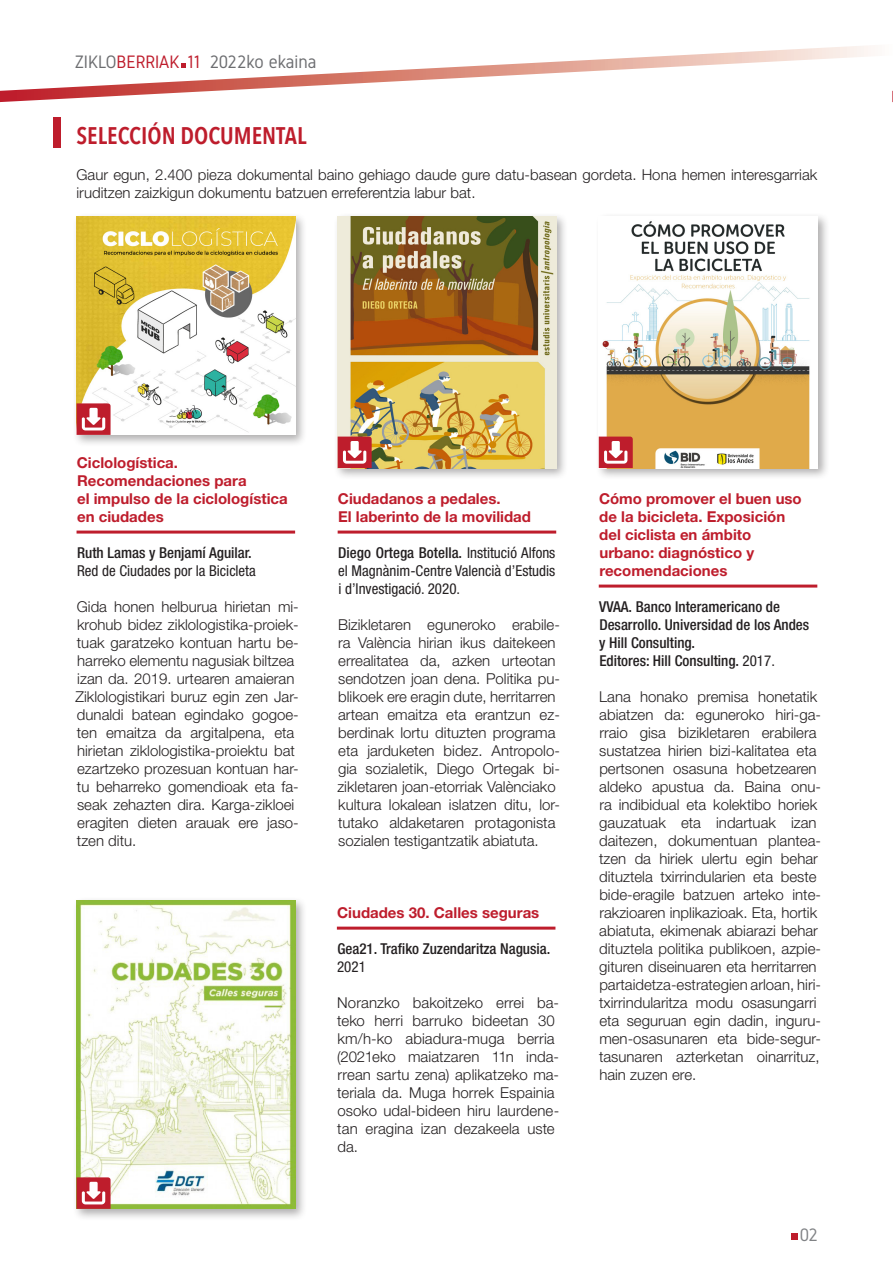
<style>
.page{position:relative;width:893px;height:1263px;background:#fff}
.page>*{position:absolute;margin:0;border:0;box-sizing:border-box;transform-origin:0 0}
.t1{font:600 24px "Avenir Next Condensed";color:#be1d2c}
.t2{font:18px "Gidole";color:#6c6d70}
.t3{font:18px "Gidole";color:#808285}
.t4{font:300 15px/18px "Helvetica Neue LT Std";color:#231f20}
.t5{font:700 15px/18px "Helvetica Neue LT Std";color:#be1d2c}
.t6{font:500 condensed 15px/18px "Helvetica Neue LT Std";color:#231f20}
.t7{font:condensed 15px/18px "Helvetica Neue LT Std";color:#231f20;text-align:justify}
.s1{color:#be1d2c}
.s2{font-weight:500}
.s3{font-weight:400}
</style>
<div class="page">
<div style="left:791px;top:1233px;width:7px;height:7px;background:#be1d2c"></div>
<svg style="left:0;top:46px;width:893px;height:56px"></svg>
<div style="left:53px;top:117px;width:8px;height:31px;background:#be1d2c"></div>
<hr style="left:337px;top:927px;width:218px;height:3px;background:#be1d2c">
<hr style="left:599px;top:585px;width:218px;height:3px;background:#be1d2c">
<div style="left:595px;top:212px;width:235px;height:268px;background:#231f20;opacity:.36"></div>
<img style="left:599px;top:216px;width:218px;height:252px">
<hr style="left:77px;top:531px;width:218px;height:3px;background:#be1d2c">
<div style="left:73px;top:212px;width:234px;height:235px;background:#231f20;opacity:.36"></div>
<img style="left:77px;top:216px;width:218px;height:219px">
<div style="left:73px;top:896px;width:234px;height:325px;background:#231f20;opacity:.36"></div>
<img style="left:77px;top:900px;width:218px;height:309px">
<hr style="left:338px;top:531px;width:218px;height:3px;background:#be1d2c">
<div style="left:334px;top:212px;width:235px;height:268px;background:#231f20;opacity:.36"></div>
<img style="left:338px;top:216px;width:218px;height:252px">
<svg style="left:343px;top:437px;width:29px;height:27px"></svg>
<svg style="left:82px;top:1177px;width:29px;height:27px"></svg>
<svg style="left:82px;top:403px;width:29px;height:27px"></svg>
<svg style="left:604px;top:437px;width:29px;height:27px"></svg>
<p class="t2" style="left:75px;top:51px;width:243px">ZIKLO<span class="s1">BERRIAK 11</span> 2022ko ekaina</p>
<h1 class="t1" style="left:77px;top:115px;width:187px">SELECCIÓN DOCUMENTAL</h1>
<p class="t4" style="left:77px;top:165px;width:742px">Gaur egun, 2.400 pieza dokumental baino gehiago daude gure datu-basean gordeta. Hona hemen interesgarriak iruditzen zaizkigun dokumentu batzuen erreferentzia labur bat.</p>
<p class="t5" style="left:77px;top:453px;width:212px">Ciclologística.<br>Recomendaciones para<br>el impulso de la ciclologística en ciudades</p>
<p class="t6" style="left:77px;top:543px;width:176px">Ruth Lamas y Benjamí Aguilar.</p>
<p class="t7" style="left:77px;top:562px;width:180px">Red de Ciudades por la Bicicleta</p>
<p class="t4" style="left:76px;top:597px;width:225px">Gida honen helburua hirietan mi&shy;krohub bidez ziklologistika-proiek&shy;tuak garatzeko kontuan hartu be&shy;harreko elementu nagusiak biltzea izan da. 2019. urtearen amaieran<br>Ziklologistikari buruz egin zen Jar&shy;dunaldi batean egindako gogoe&shy;ten emaitza da argitalpena, eta hirietan ziklologistika-proiektu bat ezartzeko prozesuan kontuan har&shy;tu beharreko gomendioak eta fa&shy;seak zehazten dira. Karga-zikloei eragiten dieten arauak ere jaso&shy;tzen ditu.</p>
<p class="t5" style="left:338px;top:489px;width:195px">Ciudadanos a pedales.<br>El laberinto de la movilidad</p>
<p class="t7" style="left:338px;top:544px;width:219px"><span class="s2">Diego Ortega Botella.</span> Institució Alfons el Magnànim-Centre Valencià d’Estudis i d’Investigació. 2020.</p>
<p class="t4" style="left:337px;top:615px;width:224px">Bizikletaren eguneroko erabile&shy;ra València hirian ikus daitekeen errealitatea da, azken urteotan sendotzen joan dena. Politika pu&shy;blikoek ere eragin dute, herritarren artean emaitza eta erantzun ez&shy;berdinak lortu dituzten programa eta jarduketen bidez. Antropolo&shy;gia sozialetik, Diego Ortegak bi&shy;zikletaren joan-etorriak Valènciako kultura lokalean islatzen ditu, lor&shy;tutako aldaketaren protagonista sozialen testigantzatik abiatuta.</p>
<p class="t5" style="left:337px;top:903px;width:204px">Ciudades 30. Calles seguras</p>
<p class="t6" style="left:337px;top:939px;width:215px">Gea21. Trafiko Zuzendaritza Nagusia.</p>
<p class="t7" style="left:337px;top:958px;width:30px">2021</p>
<p class="t4" style="left:337px;top:993px;width:224px">Noranzko bakoitzeko errei ba&shy;teko herri barruko bideetan 30 km/h-ko abiadura-muga berria (2021eko maiatzaren 11n inda&shy;rrean sartu zena) aplikatzeko ma&shy;teriala da. Muga horrek Espainia osoko udal-bideen hiru laurdene&shy;tan eragina izan dezakeela uste da.</p>
<p class="t5" style="left:599px;top:489px;width:204px">Cómo promover el buen uso de la bicicleta. Exposición del ciclista en ámbito urbano: diagnóstico y recomendaciones</p>
<p class="t6" style="left:599px;top:597px;width:212px">VVAA. Banco Interamericano de<br>Desarrollo. Universidad de los Andes y Hill Consulting.<br>Editores: Hill Consulting. <span class="s3">2017.</span></p>
<p class="t4" style="left:599px;top:687px;width:223px">Lana honako premisa honetatik abiatzen da: eguneroko hiri-ga&shy;rraio gisa bizikletaren erabilera sustatzea hirien bizi-kalitatea eta pertsonen osasuna hobetzearen aldeko apustua da. Baina onu&shy;ra indibidual eta kolektibo horiek gauzatuak eta indartuak izan daitezen, dokumentuan plantea&shy;tzen da hiriek ulertu egin behar dituztela txirrindularien eta beste bide-eragile batzuen arteko inte&shy;rakzioaren inplikazioak. Eta, hortik abiatuta, ekimenak abiarazi behar dituztela politika publikoen, azpie&shy;gituren diseinuaren eta herritarren partaidetza-estrategien arloan, hiri&shy;txirrindularitza modu osasungarri eta seguruan egin dadin, inguru&shy;men-osasunaren eta bide-segur&shy;tasunaren azterketan oinarrituz, hain zuzen ere.</p>
<p class="t3" style="left:800px;top:1224px;width:20px">02</p>
</div>
